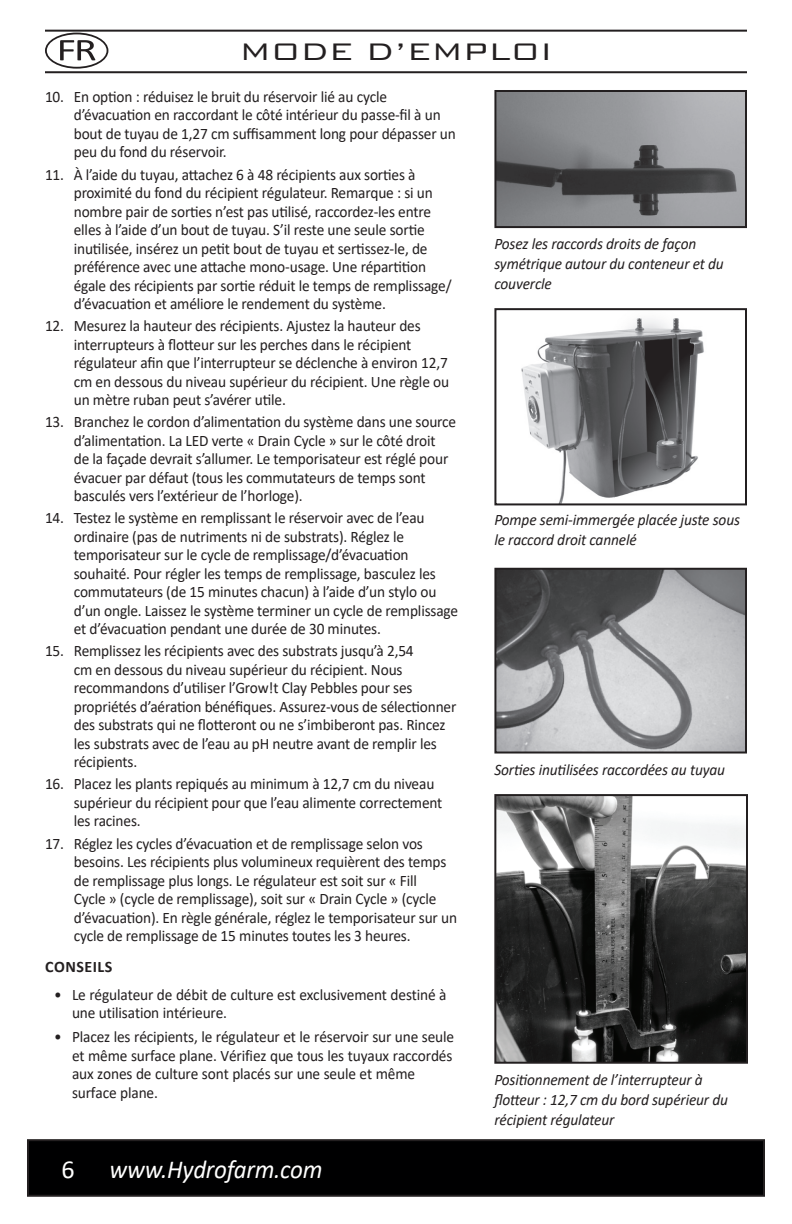
<style>
.page{position:relative;width:792px;height:1224px;background:#fff}
.page>*{position:absolute;margin:0;border:0;box-sizing:border-box;transform-origin:0 0}
.t1{font:300 32px "Bank Gothic BT";letter-spacing:-.01em;color:#231f20;scale:1.1 1}
.t2{font:italic 26px "Calibri";letter-spacing:-.01em;color:#fff;scale:.96 1}
.t3{font:26px "Calibri";color:#fff}
.t4{font:16px/18.4px "Calibri";letter-spacing:-.01em;color:#231f20;scale:.96 1}
.t5{font:italic 16px/20px "Calibri";letter-spacing:-.01em;color:#231f20;scale:.96 1}
.t6{font:700 16px "Calibri";letter-spacing:.03em;color:#231f20}
</style>
<div class="page">
<div style="left:28px;top:1140px;width:736px;height:56px;background:#000001"></div>
<div style="left:27px;top:1139px;width:738px;height:58px;border:2px solid #231f20"></div>
<hr style="left:45px;top:30px;width:702px;height:2px;background:#231f20">
<hr style="left:45px;top:71px;width:702px;height:2px;background:#231f20">
<svg style="left:45px;top:33px;width:63px;height:36px"></svg>
<img style="left:521px;top:318px;width:183px;height:184px">
<div style="left:494px;top:308px;width:253px;height:197px;border:2px solid #231f20"></div>
<img style="left:497px;top:571px;width:247px;height:180px">
<div style="left:494px;top:568px;width:253px;height:186px;border:2px solid #231f20"></div>
<img style="left:497px;top:93px;width:247px;height:132px">
<div style="left:494px;top:90px;width:253px;height:138px;border:2px solid #231f20"></div>
<img style="left:497px;top:797px;width:248px;height:264px">
<div style="left:494px;top:794px;width:254px;height:270px;border:2px solid #231f20"></div>
<h1 class="t1" style="left:239px;top:35px;width:286px">MODE D’EMPLOI</h1>
<p class="t4" style="left:74px;top:87px;width:400px;text-indent:-29px">10. En option : réduisez le bruit du réservoir lié au cycle d’évacuation en raccordant le côté intérieur du passe-fil à un bout de tuyau de 1,27 cm suffisamment long pour dépasser un peu du fond du réservoir.</p>
<p class="t4" style="left:74px;top:165px;width:395px;text-indent:-29px">11. À l’aide du tuyau, attachez 6 à 48 récipients aux sorties à proximité du fond du récipient régulateur. Remarque : si un nombre pair de sorties n’est pas utilisé, raccordez-les entre elles à l’aide d’un bout de tuyau. S’il reste une seule sortie inutilisée, insérez un petit bout de tuyau et sertissez-le, de préférence avec une attache mono-usage. Une répartition égale des récipients par sortie réduit le temps de remplissage/ d’évacuation et améliore le rendement du système.</p>
<p class="t4" style="left:74px;top:316px;width:392px;text-indent:-29px">12. Mesurez la hauteur des récipients. Ajustez la hauteur des interrupteurs à flotteur sur les perches dans le récipient régulateur afin que l’interrupteur se déclenche à environ 12,7 cm en dessous du niveau supérieur du récipient. Une règle ou un mètre ruban peut s’avérer utile.</p>
<p class="t4" style="left:74px;top:412px;width:400px;text-indent:-29px">13. Branchez le cordon d’alimentation du système dans une source d’alimentation. La LED verte « Drain Cycle » sur le côté droit<br>de la façade devrait s’allumer. Le temporisateur est réglé pour évacuer par défaut (tous les commutateurs de temps sont basculés vers l’extérieur de l’horloge).</p>
<p class="t4" style="left:74px;top:508px;width:402px;text-indent:-29px">14. Testez le système en remplissant le réservoir avec de l’eau ordinaire (pas de nutriments ni de substrats). Réglez le temporisateur sur le cycle de remplissage/d’évacuation souhaité. Pour régler les temps de remplissage, basculez les commutateurs (de 15 minutes chacun) à l’aide d’un stylo ou d’un ongle. Laissez le système terminer un cycle de remplissage et d’évacuation pendant une durée de 30 minutes.</p>
<p class="t4" style="left:74px;top:641px;width:400px;text-indent:-29px">15. Remplissez les récipients avec des substrats jusqu’à 2,54<br>cm en dessous du niveau supérieur du récipient. Nous recommandons d’utiliser l’Grow!t Clay Pebbles pour ses propriétés d’aération bénéfiques. Assurez-vous de sélectionner des substrats qui ne flotteront ou ne s’imbiberont pas. Rincez les substrats avec de l’eau au pH neutre avant de remplir les récipients.</p>
<p class="t4" style="left:74px;top:775px;width:386px;text-indent:-29px">16. Placez les plants repiqués au minimum à 12,7 cm du niveau supérieur du récipient pour que l’eau alimente correctement les racines.</p>
<p class="t4" style="left:74px;top:834px;width:401px;text-indent:-29px">17. Réglez les cycles d’évacuation et de remplissage selon vos besoins. Les récipients plus volumineux requièrent des temps de remplissage plus longs. Le régulateur est soit sur « Fill<br>Cycle » (cycle de remplissage), soit sur « Drain Cycle » (cycle d’évacuation). En règle générale, réglez le temporisateur sur un cycle de remplissage de 15 minutes toutes les 3 heures.</p>
<p class="t6" style="left:45px;top:956px;width:68px">CONSEILS</p>
<p class="t4" style="left:72px;top:985px;width:392px;text-indent:-18px">• Le régulateur de débit de culture est exclusivement destiné à une utilisation intérieure.</p>
<p class="t4" style="left:72px;top:1027px;width:400px;text-indent:-18px">• Placez les récipients, le régulateur et le réservoir sur une seule et même surface plane. Vérifiez que tous les tuyaux raccordés aux zones de culture sont placés sur une seule et même surface plane.</p>
<p class="t5" style="left:494px;top:233px;width:240px">Posez les raccords droits de façon symétrique autour du conteneur et du couvercle</p>
<p class="t5" style="left:494px;top:509px;width:257px">Pompe semi-immergée placée juste sous le raccord droit cannelé</p>
<p class="t5" style="left:494px;top:759px;width:242px">Sorties inutilisées raccordées au tuyau</p>
<p class="t5" style="left:494px;top:1069px;width:245px">Positionnement de l’interrupteur à flotteur : 12,7 cm du bord supérieur du récipient régulateur</p>
<h2 class="t3" style="left:61px;top:1151px;width:15px">6</h2>
<h2 class="t2" style="left:109px;top:1151px;width:223px">www.Hydrofarm.com</h2>
</div>
